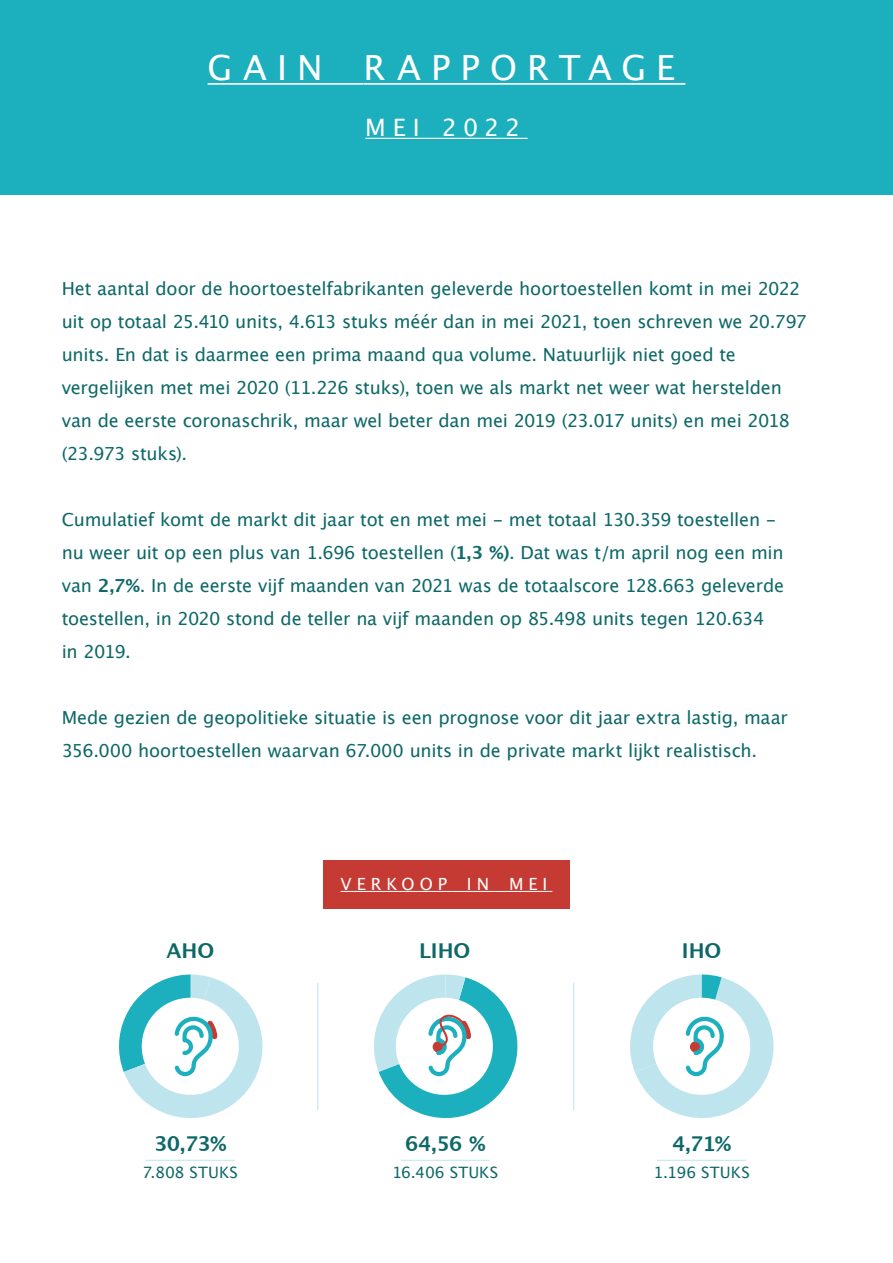
<style>
.page{position:relative;width:893px;height:1263px;background:#fff}
.page>*{position:absolute;margin:0;border:0;box-sizing:border-box;transform-origin:0 0}
.t1{font:34.65px "Lucida Grande";letter-spacing:.29em;color:#fff}
.t2{font:24px "Lucida Grande";letter-spacing:.255em;color:#fff}
.t3{font:700 20.4px "Lucida Grande";color:#0e6868}
.t4{font:18px/33px "Lucida Grande";letter-spacing:-.015em;color:#0e6868}
.t5{font:16.8px "Lucida Grande";letter-spacing:.295em;color:#fff}
.t6{font:15.75px "Lucida Grande";color:#0e6868}
.s1{font-weight:700}
</style>
<div class="page">
<div style="left:0;top:0;width:893px;height:194px;background:#1cafbe"></div>
<hr style="left:208px;top:83px;width:125px;height:2px;background:#fff">
<hr style="left:333px;top:83px;width:31px;height:2px;background:#fff">
<hr style="left:364px;top:83px;width:321px;height:2px;background:#fff">
<svg style="left:119px;top:974px;width:144px;height:144px"></svg>
<svg style="left:630px;top:974px;width:144px;height:144px"></svg>
<svg style="left:374px;top:974px;width:144px;height:144px"></svg>
<hr style="left:573px;top:983px;width:1px;height:127px;background:#bee5ee">
<hr style="left:657px;top:1160px;width:89px;height:1px;background:#bee5ee">
<hr style="left:317px;top:983px;width:1px;height:127px;background:#bee5ee">
<hr style="left:401px;top:1160px;width:89px;height:1px;background:#bee5ee">
<hr style="left:146px;top:1160px;width:89px;height:1px;background:#bee5ee">
<div style="left:323px;top:861px;width:247px;height:48px;background:#c63a34"></div>
<hr style="left:341px;top:891px;width:111px;height:1px;background:#fff">
<svg style="left:452px;top:891px;width:57px;height:1px"></svg>
<hr style="left:509px;top:891px;width:43px;height:1px;background:#fff">
<hr style="left:365px;top:138px;width:163px;height:1px;background:#fff">
<h1 class="t1" style="left:208px;top:48px;width:469px">GAIN RAPPORTAGE</h1>
<h2 class="t2" style="left:365px;top:114px;width:157px">MEI 2022</h2>
<p class="t4" style="left:62px;top:272px;width:747px">Het aantal door de hoortoestelfabrikanten geleverde hoortoestellen komt in mei 2022 uit op totaal 25.410 units, 4.613 stuks méér dan in mei 2021, toen schreven we 20.797 units. En dat is daarmee een prima maand qua volume. Natuurlijk niet goed te vergelijken met mei 2020 (11.226 stuks), toen we als markt net weer wat herstelden van de eerste coronaschrik, maar wel beter dan mei 2019 (23.017 units) en mei 2018 (23.973 stuks).</p>
<p class="t4" style="left:62px;top:503px;width:724px">Cumulatief komt de markt dit jaar tot en met mei - met totaal 130.359 toestellen - nu weer uit op een plus van 1.696 toestellen (<span class="s1">1,3 %)</span>. Dat was t/m april nog een min van <span class="s1">2,7%</span>. In de eerste vijf maanden van 2021 was de totaalscore 128.663 geleverde toestellen, in 2020 stond de teller na vijf maanden op 85.498 units tegen 120.634 in 2019.</p>
<p class="t4" style="left:62px;top:701px;width:728px">Mede gezien de geopolitieke situatie is een prognose voor dit jaar extra lastig, maar<br>356.000 hoortoestellen waarvan 67.000 units in de private markt lijkt realistisch.</p>
<p class="t5" style="left:341px;top:874px;width:208px">VERKOOP IN MEI</p>
<p class="t3" style="left:166px;top:934px;width:49px">AHO</p>
<p class="t3" style="left:419px;top:934px;width:53px">LIHO</p>
<p class="t3" style="left:682px;top:934px;width:41px">IHO</p>
<p class="t3" style="left:154px;top:1127px;width:74px">30,73%</p>
<p class="t6" style="left:142px;top:1163px;width:97px">7.808 STUKS</p>
<p class="t3" style="left:405px;top:1127px;width:82px">64,56 %</p>
<p class="t6" style="left:392px;top:1163px;width:108px">16.406 STUKS</p>
<p class="t3" style="left:672px;top:1127px;width:60px">4,71%</p>
<p class="t6" style="left:653px;top:1163px;width:98px">1.196 STUKS</p>
</div>
